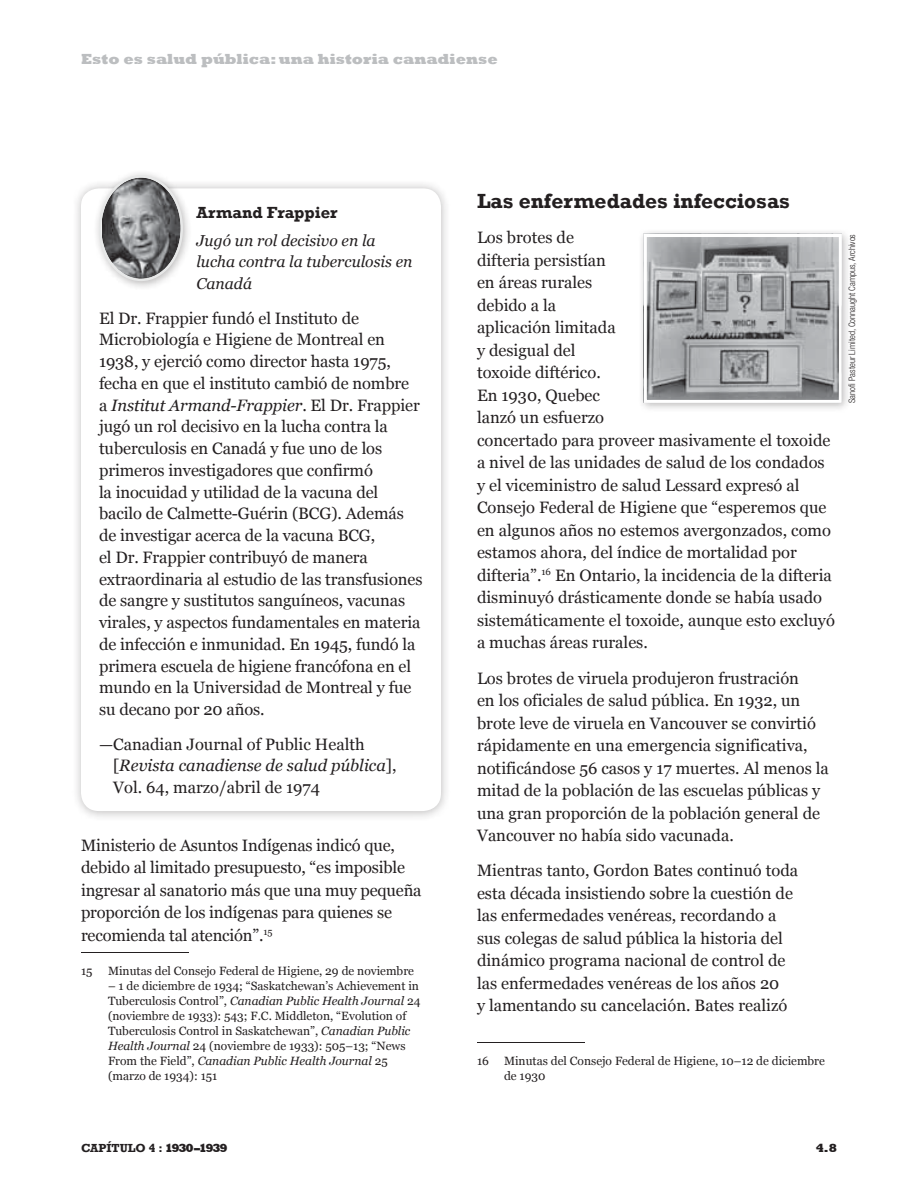
<style>
.page{position:relative;width:918px;height:1188px;background:#fff}
.page>*{position:absolute;margin:0;border:0;box-sizing:border-box;transform-origin:0 0}
.sub1{font:700 21px "Rockwell";color:#231f20}
.body_37005_printable{font:16.5px/22.5px "Georgia";color:#231f20}
.sidebar_body{font:16.5px/21.8px "Georgia";letter-spacing:-.005em;color:#231f20}
.endnotes{font:16.5px/22.5px "Georgia";letter-spacing:-.01em;color:#231f20}
.profile_sub1_37005{font:700 16.5px "Rockwell";color:#231f20}
.profile_sub2SP_37005{font:italic 15.75px/21.8px "Georgia";color:#231f20}
.t1{font:800 15px "Rockwell";color:#bcbec0}
.endnotes-2{font:12px/15px "Georgia";color:#231f20}
.t2{font:700 12px "Rockwell";color:#231f20}
.t3{font:800 12px "Rockwell";color:#231f20}
.photo_credit_37005_E{font:300 condensed 9px "Helvetica Neue";color:#231f20}
.s1{font-style:italic}
.s2{font-weight:800}
</style>
<div class="page">
<hr style="left:81px;top:952px;width:108px;height:1px;background:#231f20">
<hr style="left:477px;top:1042px;width:108px;height:1px;background:#231f20">
<div style="left:70px;top:178px;width:380px;height:643px;background:#231f20;opacity:.3"></div>
<div style="left:81px;top:188px;width:360px;height:623px;background:#fff;border-radius:18px"></div>
<div style="left:92px;top:169px;width:101px;height:121px;background:#231f20;opacity:.3"></div>
<img style="left:102px;top:178px;width:79px;height:101px">
<div style="left:99px;top:175px;width:84px;height:106px;border:2px solid #e7e8e8;border-radius:50%"></div>
<div style="left:637px;top:227px;width:214px;height:185px;background:#231f20;opacity:.3"></div>
<img style="left:648px;top:238px;width:190px;height:161px">
<div style="left:644px;top:234px;width:198px;height:169px;border:3px solid #fff"></div>
<p class="t1" style="left:81px;top:51px;width:418px">Esto es salud pública: una historia canadiense</p>
<p class="profile_sub1_37005" style="left:196px;top:202px;width:143px">Armand Frappier</p>
<p class="profile_sub2SP_37005" style="left:196px;top:229px;width:218px">Jugó un rol decisivo en la lucha contra la tuberculosis en<br>Canadá</p>
<p class="sidebar_body" style="left:99px;top:307px;width:325px">El Dr. Frappier fundó el Instituto de Microbiología e Higiene de Montreal en 1938, y ejerció como director hasta 1975, fecha en que el instituto cambió de nombre<br>a <span class="s1">Institut Armand-Frappier</span>. El Dr. Frappier jugó un rol decisivo en la lucha contra la tuberculosis en Canadá y fue uno de los primeros investigadores que confirmó<br>la inocuidad y utilidad de la vacuna del bacilo de Calmette-Guérin (BCG). Además de investigar acerca de la vacuna BCG,<br>el Dr. Frappier contribuyó de manera extraordinaria al estudio de las transfusiones de sangre y sustitutos sanguíneos, vacunas virales, y aspectos fundamentales en materia de infección e inmunidad. En 1945, fundó la primera escuela de higiene francófona en el mundo en la Universidad de Montreal y fue su decano por 20 años.</p>
<p class="sidebar_body" style="left:113px;top:733px;width:285px;text-indent:-14px">—Canadian Journal of Public Health [<span class="s1">Revista canadiense de salud pública</span>],<br>Vol. 64, marzo/abril de 1974</p>
<p class="endnotes" style="left:81px;top:834px;width:342px">Ministerio de Asuntos Indígenas indicó que, debido al limitado presupuesto, “es imposible ingresar al sanatorio más que una muy pequeña proporción de los indígenas para quienes se recomienda tal atención”. <sup>15</sup></p>
<p class="endnotes-2" style="left:81px;top:964px;width:13px">15</p>
<p class="endnotes-2" style="left:108px;top:964px;width:308px">Minutas del Consejo Federal de Higiene, 29 de noviembre</p>
<p class="endnotes-2" style="left:108px;top:979px;width:314px">– 1 de diciembre de 1934; “Saskatchewan’s Achievement in Tuberculosis Control”, <span class="s1">Canadian Public Health Journal</span> 24 (noviembre de 1933): 543; F.C. Middleton, “Evolution of Tuberculosis Control in Saskatchewan”, <span class="s1">Canadian Public Health Journal</span> 24 (noviembre de 1933): 505–13; “News From the Field”, <span class="s1">Canadian Public Health Journal</span> 25 (marzo de 1934): 151</p>
<p class="sub1" style="left:477px;top:188px;width:314px">Las enfermedades infecciosas</p>
<p class="body_37005_printable" style="left:477px;top:227px;width:359px">Los brotes de<br>difteria persistían<br>en áreas rurales<br>debido a la<br>aplicación limitada<br>y desigual del<br>toxoide diftérico.<br>En 1930, Quebec<br>lanzó un esfuerzo<br>concertado para proveer masivamente el toxoide a nivel de las unidades de salud de los condados y el viceministro de salud Lessard expresó al<br>Consejo Federal de Higiene que “esperemos que en algunos años no estemos avergonzados, como estamos ahora, del índice de mortalidad por difteria”. <sup>16</sup> En Ontario, la incidencia de la difteria disminuyó drásticamente donde se había usado sistemáticamente el toxoide, aunque esto excluyó a muchas áreas rurales.</p>
<p class="body_37005_printable" style="left:477px;top:667px;width:353px">Los brotes de viruela produjeron frustración<br>en los oficiales de salud pública. En 1932, un brote leve de viruela en Vancouver se convirtió rápidamente en una emergencia significativa, notificándose 56 casos y 17 muertes. Al menos la mitad de la población de las escuelas públicas y una gran proporción de la población general de Vancouver no había sido vacunada.</p>
<p class="body_37005_printable" style="left:477px;top:860px;width:323px">Mientras tanto, Gordon Bates continuó toda esta década insistiendo sobre la cuestión de las enfermedades venéreas, recordando a sus colegas de salud pública la historia del dinámico programa nacional de control de las enfermedades venéreas de los años 20<br>y lamentando su cancelación. Bates realizó</p>
<p class="photo_credit_37005_E" style="left:847px;top:403px;width:171px;rotate:-90deg">Sanofi Pasteur Limited, Connaught Campus, Archivos</p>
<p class="endnotes-2" style="left:477px;top:1054px;width:13px">16</p>
<p class="endnotes-2" style="left:504px;top:1054px;width:323px">Minutas del Consejo Federal de Higiene, 10–12 de diciembre de 1930</p>
<p class="t2" style="left:81px;top:1141px;width:148px">CAPÍTULO 4 : <span class="s2">1930–1939</span></p>
<p class="t3" style="left:816px;top:1141px;width:23px">4.8</p>
</div>
